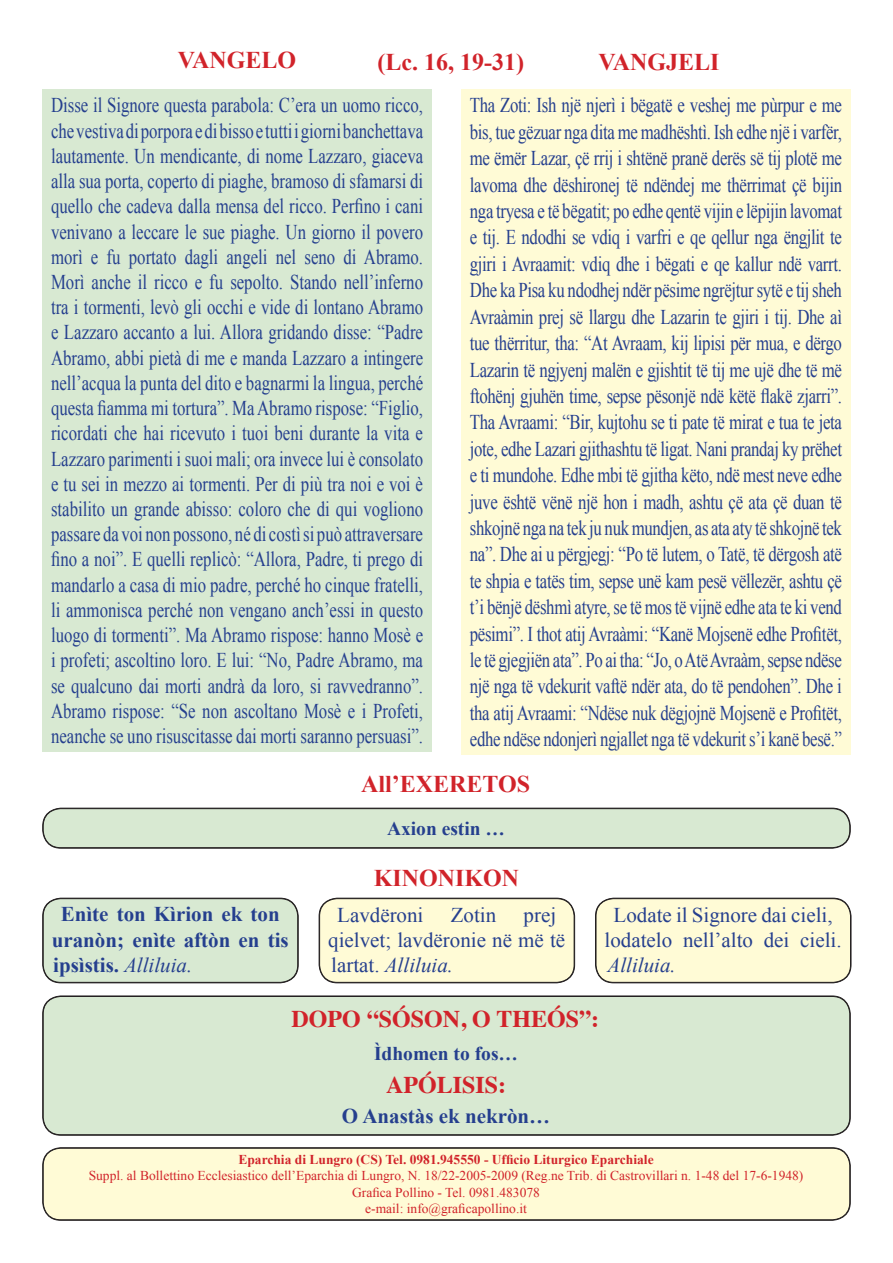
<style>
.page{position:relative;width:893px;height:1263px;background:#fff}
.page>*{position:absolute;margin:0;border:0;box-sizing:border-box;transform-origin:0 0}
.Normale{font:700 24px "Times New Roman";color:#d1232a}
.Titolo_1{font:700 24px "Times";color:#d1232a}
.Normale-2{font:21px/25.2px "Times New Roman";color:#253f8e;text-align:justify;scale:.8 1}
.Normale-3{font:21px/25.2px "Times New Roman";color:#253f8e}
.Normale-4{font:700 21px/25.2px "Times New Roman";color:#253f8e}
.Normale-5{font:700 19.5px "Times New Roman";color:#253f8e}
.Normale-6{font:13.5px "Times New Roman";color:#d1232a}
.Normale-7{font:700 13.5px "Times New Roman";color:#d1232a}
.s1{font-weight:400;font-style:italic}
.s2{font-style:italic}
</style>
<div class="page">
<div style="left:43px;top:1148px;width:807px;height:72px;background:#fffbd6;border-radius:18px"></div>
<div style="left:43px;top:1148px;width:807px;height:72px;border:1px solid #231f20;border-radius:18px"></div>
<div style="left:43px;top:898px;width:255px;height:85px;background:#d8e9d2;border-radius:18px"></div>
<div style="left:43px;top:898px;width:255px;height:84px;border:1px solid #231f20;border-radius:18px"></div>
<div style="left:319px;top:898px;width:255px;height:85px;background:#fffbd6;border-radius:18px"></div>
<div style="left:320px;top:898px;width:254px;height:84px;border:1px solid #231f20;border-radius:18px"></div>
<div style="left:596px;top:898px;width:255px;height:85px;background:#fffbd6;border-radius:18px"></div>
<div style="left:596px;top:898px;width:255px;height:84px;border:1px solid #231f20;border-radius:18px"></div>
<div style="left:43px;top:996px;width:807px;height:139px;background:#d8e9d2;border-radius:18px"></div>
<div style="left:43px;top:996px;width:807px;height:139px;border:1px solid #231f20;border-radius:18px"></div>
<div style="left:43px;top:808px;width:807px;height:40px;background:#d8e9d2;border-radius:18px"></div>
<div style="left:43px;top:808px;width:807px;height:40px;border:1px solid #231f20;border-radius:18px"></div>
<div style="left:43px;top:89px;width:389px;height:662px;background:#d8e9d2"></div>
<div style="left:461px;top:89px;width:389px;height:666px;background:#fffbd6"></div>
<p class="Normale" style="left:178px;top:43px;width:120px">VANGELO</p>
<p class="Normale" style="left:377px;top:45px;width:148px">(Lc. 16, 19-31)</p>
<p class="Normale" style="left:599px;top:45px;width:122px">VANGJELI</p>
<p class="Normale-2" style="left:51px;top:92px;width:467px">Disse il Signore questa parabola: C’era un uomo ricco, che vestiva di porpora e di bisso e tutti i giorni banchettava lautamente. Un mendicante, di nome Lazzaro, giaceva alla sua porta, coperto di piaghe, bramoso di sfamarsi di quello che cadeva dalla mensa del ricco. Perfino i cani venivano a leccare le sue piaghe. Un giorno il povero morì e fu portato dagli angeli nel seno di Abramo.<br>Morì anche il ricco e fu sepolto. Stando nell’inferno tra i tormenti, levò gli occhi e vide di lontano Abramo e Lazzaro accanto a lui. Allora gridando disse: “Padre Abramo, abbi pietà di me e manda Lazzaro a intingere nell’acqua la punta del dito e bagnarmi la lingua, perché questa fiamma mi tortura”. Ma Abramo rispose: “Figlio, ricordati che hai ricevuto i tuoi beni durante la vita e Lazzaro parimenti i suoi mali; ora invece lui è consolato e tu sei in mezzo ai tormenti. Per di più tra noi e voi è stabilito un grande abisso: coloro che di qui vogliono passare da voi non possono, né di costì si può attraversare fino a noi”. E quelli replicò: “Allora, Padre, ti prego di mandarlo a casa di mio padre, perché ho cinque fratelli, li ammonisca perché non vengano anch’essi in questo luogo di tormenti”. Ma Abramo rispose: hanno Mosè e i profeti; ascoltino loro. E lui: “No, Padre Abramo, ma se qualcuno dai morti andrà da loro, si ravvedranno”.<br>Abramo rispose: “Se non ascoltano Mosè e i Profeti, neanche se uno risuscitasse dai morti saranno persuasi”.</p>
<p class="Normale-2" style="left:470px;top:92px;width:467px;line-height:26.4px">Tha Zoti: Ish një njerì i bëgatë e veshej me pùrpur e me bis, tue gëzuar nga dita me madhështì. Ish edhe një i varfër, me ëmër Lazar, çë rrij i shtënë pranë derës së tij plotë me lavoma dhe dëshironej të ndëndej me thërrimat çë bijin nga tryesa e të bëgatit; po edhe qentë vijin e lëpijin lavomat e tij. E ndodhi se vdiq i varfri e qe qellur nga ëngjlit te gjiri i Avraamit: vdiq dhe i bëgati e qe kallur ndë varrt.<br>Dhe ka Pisa ku ndodhej ndër pësime ngrëjtur sytë e tij sheh Avraàmin prej së llargu dhe Lazarin te gjiri i tij. Dhe aì tue thërritur, tha: “At Avraam, kij lipisi për mua, e dërgo Lazarin të ngjyenj malën e gjishtit të tij me ujë dhe të më ftohënj gjuhën time, sepse pësonjë ndë këtë flakë zjarri”.<br>Tha Avraami: “Bir, kujtohu se ti pate të mirat e tua te jeta jote, edhe Lazari gjithashtu të ligat. Nani prandaj ky prëhet e ti mundohe. Edhe mbi të gjitha këto, ndë mest neve edhe juve është vënë një hon i madh, ashtu çë ata çë duan të shkojnë nga na tek ju nuk mundjen, as ata aty të shkojnë tek na”. Dhe ai u përgjegj: “Po të lutem, o Tatë, të dërgosh atë te shpia e tatës tim, sepse unë kam pesë vëllezër, ashtu çë t’i bënjë dëshmì atyre, se të mos të vijnë edhe ata te ki vend pësimi”. I thot atij Avraàmi: “Kanë Mojsenë edhe Profitët, le të gjegjiën ata”. Po ai tha: “Jo, o Atë Avraàm, sepse ndëse një nga të vdekurit vaftë ndër ata, do të pendohen”. Dhe i tha atij Avraami: “Ndëse nuk dëgjojnë Mojsenë e Profitët, edhe ndëse ndonjerì ngjallet nga të vdekurit s’i kanë besë.”</p>
<p class="Normale" style="left:361px;top:767px;width:170px">All’EXERETOS</p>
<p class="Normale-5" style="left:387px;top:815px;width:120px">Axion estin …</p>
<p class="Normale" style="left:374px;top:862px;width:147px">KINONIKON</p>
<p class="Normale-4" style="left:52px;top:901px;width:239px;text-indent:9px">Enìte ton Kìrion ek ton uranòn; enìte aftòn en tis ipsìstis. <span class="s1">Alliluia.</span></p>
<p class="Normale-3" style="left:337px;top:902px;width:88px">Lavdëroni</p>
<p class="Normale-3" style="left:451px;top:902px;width:47px">Zotin</p>
<p class="Normale-3" style="left:328px;top:902px;width:239px;text-indent:195px">prej qielvet; lavdëronie në më të lartat. <span class="s2">Alliluia.</span></p>
<p class="Normale-3" style="left:605px;top:902px;width:239px;text-indent:9px">Lodate il Signore dai cieli, lodatelo nell’alto dei cieli.<br><span class="s2">Alliluia.</span></p>
<p class="Titolo_1" style="left:291px;top:995px;width:309px">DOPO “SÓSON, O THEÓS”:</p>
<p class="Normale-5" style="left:374px;top:1040px;width:146px">Ìdhomen to fos…</p>
<p class="Titolo_1" style="left:386px;top:1062px;width:122px">APÓLISIS:</p>
<p class="Normale-4" style="left:342px;top:1102px;width:210px">O Anastàs ek nekròn…</p>
<p class="Normale-7" style="left:238px;top:1150px;width:417px">Eparchia di Lungro (CS) Tel. 0981.945550 - Ufficio Liturgico Eparchiale</p>
<p class="Normale-6" style="left:89px;top:1167px;width:716px">Suppl. al Bollettino Ecclesiastico dell’Eparchia di Lungro, N. 18/22-2005-2009 (Reg.ne Trib. di Castrovillari n. 1-48 del 17-6-1948)</p>
<p class="Normale-6" style="left:352px;top:1183px;width:189px">Grafica Pollino - Tel. 0981.483078</p>
<p class="Normale-6" style="left:365px;top:1199px;width:163px">e-mail: info@graficapollino.it</p>
</div>
